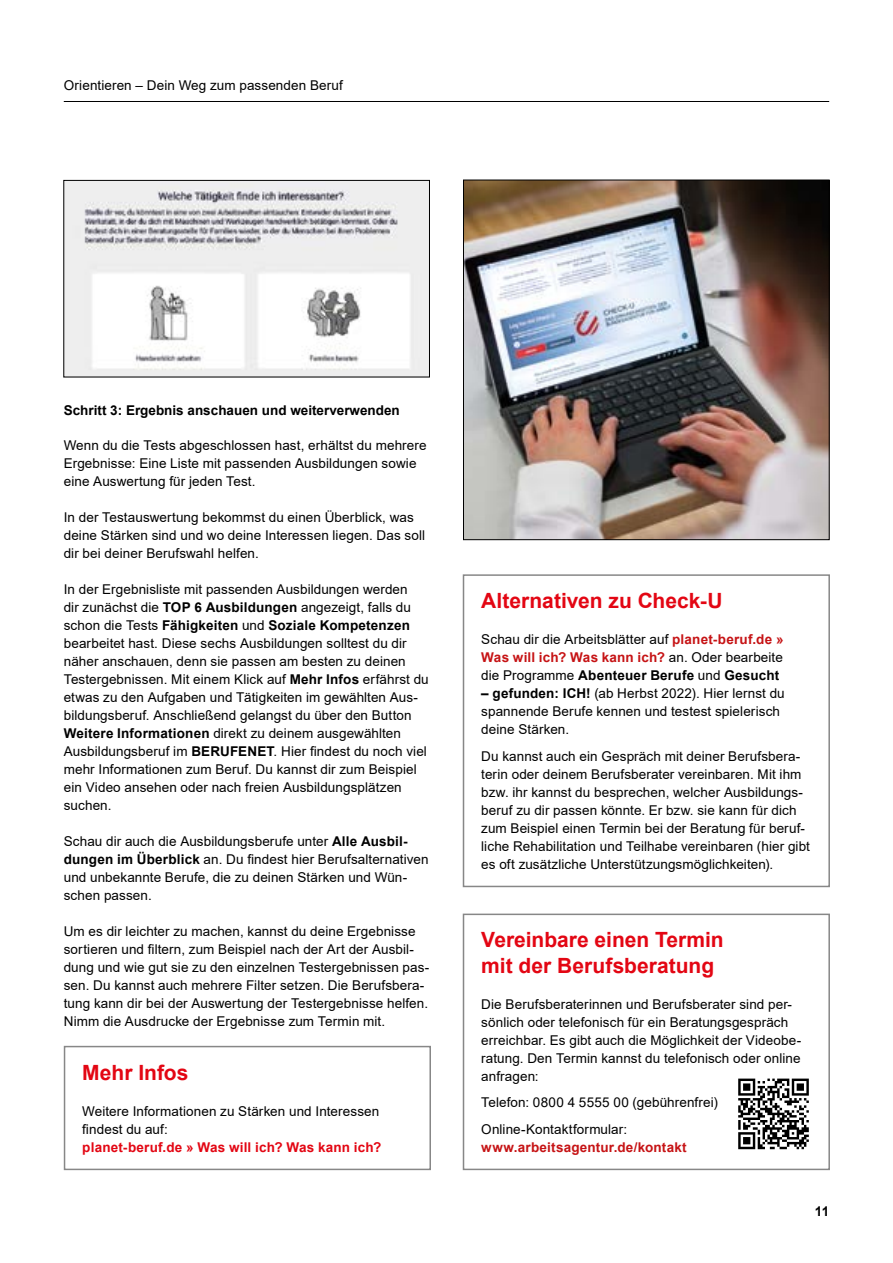
<style>
.page{position:relative;width:893px;height:1263px;background:#fff}
.page>*{position:absolute;margin:0;border:0;box-sizing:border-box;transform-origin:0 0}
.h2_Headline_Infokast{font:700 21px/25.2px "Arial";color:#e30613}
.p_Fließtext{font:13.5px/18px "Arial";letter-spacing:.005em;color:#000}
.p_Fließtext_Infokast{font:13.5px/18px "Arial";letter-spacing:.005em;color:#000}
.p_Fließtext_Infokast-2{font:700 13.5px/18px "Arial";letter-spacing:.015em;color:#c61315}
.h3_Kleine_Subheadlin{font:700 13.5px "Arial";color:#000}
.s1{font-weight:700}
.s2{font-weight:700;color:#e30613}
.s3{font-weight:700;color:#c61315}
.s4{font-weight:400;color:#000}
</style>
<div class="page">
<hr style="left:64px;top:101px;width:765px;height:1px;background:#000">
<img style="left:65px;top:182px;width:363px;height:193px">
<div style="left:63px;top:180px;width:367px;height:197px;border:1px solid #000"></div>
<div style="left:463px;top:913px;width:367px;height:257px;border:2px solid #878787"></div>
<svg style="left:738px;top:1078px;width:71px;height:71px"></svg>
<div style="left:463px;top:574px;width:367px;height:313px;border:2px solid #878787"></div>
<div style="left:64px;top:1046px;width:367px;height:124px;border:2px solid #878787"></div>
<img style="left:465px;top:182px;width:363px;height:356px">
<div style="left:463px;top:180px;width:367px;height:360px;border:1px solid #000"></div>
<p class="p_Fließtext" style="left:64px;top:76px;width:281px">Orientieren – Dein Weg zum passenden Beruf</p>
<h3 class="h3_Kleine_Subheadlin" style="left:64px;top:400px;width:338px">Schritt 3: Ergebnis anschauen und weiterverwenden</h3>
<p class="p_Fließtext" style="left:64px;top:436px;width:364px">Wenn du die Tests abgeschlossen hast, erhältst du mehrere<br>Ergebnisse: Eine Liste mit passenden Ausbildungen sowie eine Auswertung für jeden Test.</p>
<p class="p_Fließtext" style="left:64px;top:508px;width:363px">In der Testauswertung bekommst du einen Überblick, was deine Stärken sind und wo deine Interessen liegen. Das soll dir bei deiner Berufswahl helfen.</p>
<p class="p_Fließtext" style="left:64px;top:580px;width:366px">In der Ergebnisliste mit passenden Ausbildungen werden<br>dir zunächst die <span class="s1">TOP 6 Ausbildungen</span> angezeigt, falls du schon die Tests <span class="s1">Fähigkeiten</span> und <span class="s1">Soziale Kompetenzen </span>bearbeitet hast. Diese sechs Ausbildungen solltest du dir näher anschauen, denn sie passen am besten zu deinen Testergebnissen. Mit einem Klick auf <span class="s1">Mehr Infos</span> erfährst du etwas zu den Aufgaben und Tätigkeiten im gewählten Aus&shy;bildungsberuf. Anschließend gelangst du über den Button <span class="s1">Weitere Informationen</span> direkt zu deinem ausgewählten Ausbildungsberuf im <span class="s1">BERUFENET</span>. Hier findest du noch viel mehr Informationen zum Beruf. Du kannst dir zum Beispiel ein Video ansehen oder nach freien Ausbildungsplätzen suchen.</p>
<p class="p_Fließtext" style="left:64px;top:832px;width:366px">Schau dir auch die Ausbildungsberufe unter <span class="s1">Alle Ausbil&shy;dungen im Überblick</span> an. Du findest hier Berufsalternativen und unbekannte Berufe, die zu deinen Stärken und Wün&shy;schen passen.</p>
<p class="p_Fließtext" style="left:64px;top:922px;width:367px">Um es dir leichter zu machen, kannst du deine Ergebnisse sortieren und filtern, zum Beispiel nach der Art der Ausbil&shy;dung und wie gut sie zu den einzelnen Testergebnissen pas&shy;sen. Du kannst auch mehrere Filter setzen. Die Berufsbera&shy;tung kann dir bei der Auswertung der Testergebnisse helfen.<br>Nimm die Ausdrucke der Ergebnisse zum Termin mit.</p>
<h2 class="h2_Headline_Infokast" style="left:82px;top:1060px;width:108px">Mehr Infos</h2>
<p class="p_Fließtext_Infokast" style="left:82px;top:1102px;width:301px">Weitere Informationen zu Stärken und Interessen findest du auf:<br><span class="s2">planet-beruf.de » Was will ich? Was kann ich?</span></p>
<h2 class="h2_Headline_Infokast" style="left:481px;top:588px;width:243px">Alternativen zu Check-U</h2>
<p class="p_Fließtext_Infokast" style="left:481px;top:630px;width:304px;text-align:justify">Schau dir die Arbeitsblätter auf <span class="s3">planet-beruf.de » Was will ich? Was kann ich?</span> an. Oder bearbeite die Programme <span class="s1">Abenteuer Berufe</span> und <span class="s1">Gesucht</span></p>
<p class="p_Fließtext_Infokast" style="left:481px;top:684px;width:305px"><span class="s1">– gefunden: ICH!</span> (ab Herbst 2022). Hier lernst du spannende Berufe kennen und testest spielerisch deine Stärken.</p>
<p class="p_Fließtext_Infokast" style="left:481px;top:747px;width:330px">Du kannst auch ein Gespräch mit deiner Berufsbera&shy;terin oder deinem Berufsberater vereinbaren. Mit ihm bzw. ihr kannst du besprechen, welcher Ausbildungs&shy;beruf zu dir passen könnte. Er bzw. sie kann für dich zum Beispiel einen Termin bei der Beratung für beruf&shy;liche Rehabilitation und Teilhabe vereinbaren (hier gibt es oft zusätzliche Unterstützungsmöglichkeiten).</p>
<h2 class="h2_Headline_Infokast" style="left:481px;top:928px;width:244px">Vereinbare einen Termin mit der Berufsberatung</h2>
<p class="p_Fließtext_Infokast" style="left:481px;top:995px;width:321px">Die Berufsberaterinnen und Berufsberater sind per&shy;sönlich oder telefonisch für ein Beratungsgespräch erreichbar. Es gibt auch die Möglichkeit der Videobe&shy;ratung. Den Termin kannst du telefonisch oder online anfragen:</p>
<p class="p_Fließtext_Infokast" style="left:481px;top:1093px;width:238px">Telefon: 0800 4 5555 00 (gebührenfrei)</p>
<p class="p_Fließtext_Infokast-2" style="left:481px;top:1120px;width:207px"><span class="s4">Online-Kontaktformular: </span>www.arbeitsagentur.de/kontakt</p>
<p class="h3_Kleine_Subheadlin" style="left:815px;top:1202px;width:16px">11</p>
</div>
